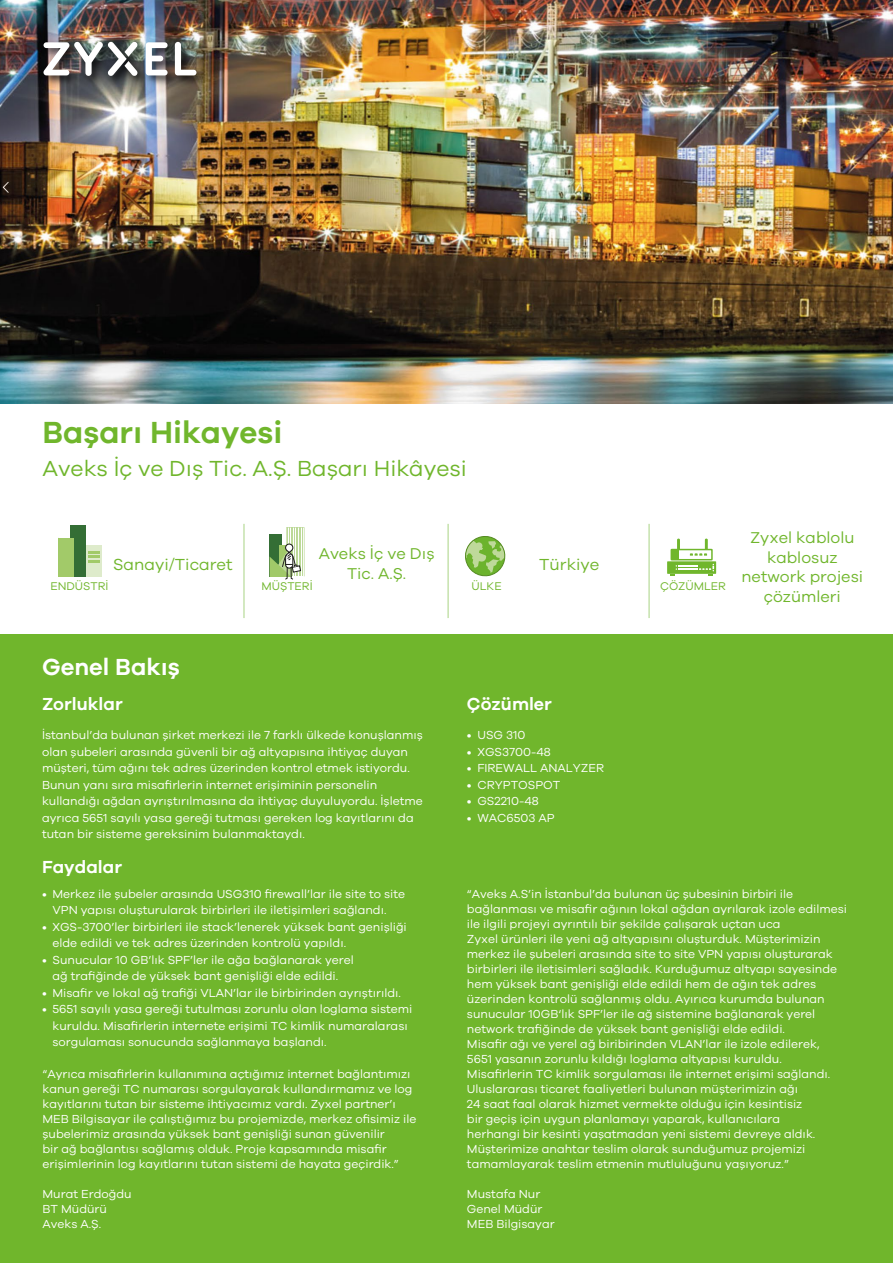
<style>
.page{position:relative;width:893px;height:1263px;background:#fff}
.page>*{position:absolute;margin:0;border:0;box-sizing:border-box;transform-origin:0 0}
.t1{font:600 31.5px "Galano Grotesque";color:#70b62c}
.t2{font:600 24px "Galano Grotesque";color:#fff}
.t3{font:22.5px "Galano Grotesque";color:#70b62c}
.t4{font:600 18px "Galano Grotesque";color:#fff}
.t5{font:16.5px "Galano Grotesque";color:#70b62c}
.t6{font:16.2px/19.4px "Galano Grotesque";color:#70b62c;text-align:center}
.t7{font:12px/15px "Galano Grotesque";color:#fff}
.t8{font:11.55px "Galano Grotesque";color:#70b62c}
</style>
<div class="page">
<div style="left:0;top:634px;width:893px;height:629px;background:#70b62c"></div>
<img style="left:0;top:0;width:893px;height:404px">
<img style="left:37px;top:36px;width:174px;height:55px">
<svg style="left:175px;top:42px;width:21px;height:33px"></svg>
<svg style="left:146px;top:42px;width:22px;height:33px"></svg>
<svg style="left:43px;top:41px;width:95px;height:35px"></svg>
<hr style="left:243px;top:524px;width:2px;height:94px;background:#6cb52d">
<hr style="left:447px;top:524px;width:2px;height:94px;background:#6cb52d">
<hr style="left:648px;top:524px;width:2px;height:94px;background:#6cb52d">
<div style="left:70px;top:525px;width:16px;height:52px;background:#346e35"></div>
<div style="left:58px;top:538px;width:16px;height:39px;background:#a2ca69"></div>
<div style="left:86px;top:545px;width:16px;height:32px;background:#deebcb"></div>
<svg style="left:89px;top:551px;width:11px;height:11px"></svg>
<svg style="left:270px;top:527px;width:35px;height:53px"></svg>
<svg style="left:465px;top:536px;width:41px;height:41px"></svg>
<div style="left:667px;top:561px;width:49px;height:13px;background:#70b62c"></div>
<svg style="left:670px;top:564px;width:44px;height:12px"></svg>
<div style="left:671px;top:549px;width:42px;height:11px;border:2px solid #70b62c"></div>
<div style="left:671px;top:550px;width:8px;height:10px;background:#70b62c"></div>
<svg style="left:690px;top:538px;width:18px;height:18px"></svg>
<svg style="left:677px;top:538px;width:3px;height:12px"></svg>
<h1 class="t1" style="left:43px;top:413px;width:241px">Başarı Hikayesi</h1>
<h3 class="t3" style="left:43px;top:455px;width:426px">Aveks İç ve Dış Tic. A.Ş. Başarı Hikâyesi</h3>
<h3 class="t5" style="left:113px;top:555px;width:121px">Sanayi/Ticaret</h3>
<p class="t8" style="left:50px;top:579px;width:59px">ENDÜSTRİ</p>
<h3 class="t6" style="left:319px;top:544px;width:117px">Aveks İç ve Dış<br>Tic. A.Ş.</h3>
<h3 class="t5" style="left:539px;top:555px;width:62px">Türkiye</h3>
<p class="t8" style="left:261px;top:579px;width:53px">MÜŞTERİ</p>
<p class="t8" style="left:472px;top:579px;width:32px">ÜLKE</p>
<p class="t8" style="left:660px;top:579px;width:67px">ÇÖZÜMLER</p>
<h3 class="t6" style="left:741px;top:528px;width:123px">Zyxel kablolu kablosuz network projesi çözümleri</h3>
<h2 class="t2" style="left:42px;top:652px;width:139px">Genel Bakış</h2>
<h3 class="t4" style="left:42px;top:693px;width:82px">Zorluklar</h3>
<p class="t7" style="left:42px;top:726px;width:382px;line-height:16.5px">İstanbul’da bulunan şirket merkezi ile 7 farklı ülkede konuşlanmış olan şubeleri arasında güvenli bir ağ altyapısına ihtiyaç duyan müşteri, tüm ağını tek adres üzerinden kontrol etmek istiyordu.<br>Bunun yanı sıra misafirlerin internet erişiminin personelin kullandığı ağdan ayrıştırılmasına da ihtiyaç duyuluyordu. İşletme ayrıca 5651 sayılı yasa gereği tutması gereken log kayıtlarını da tutan bir sisteme gereksinim bulanmaktaydı.</p>
<h3 class="t4" style="left:467px;top:693px;width:87px">Çözümler</h3>
<p class="t7" style="left:467px;top:727px;width:60px">• USG 310</p>
<p class="t7" style="left:467px;top:744px;width:85px">• XGS3700-48</p>
<p class="t7" style="left:467px;top:760px;width:139px">• FIREWALL ANALYZER</p>
<p class="t7" style="left:467px;top:777px;width:95px">• CRYPTOSPOT</p>
<p class="t7" style="left:467px;top:793px;width:73px">• GS2210-48</p>
<p class="t7" style="left:467px;top:810px;width:89px">• WAC6503 AP</p>
<h3 class="t4" style="left:42px;top:856px;width:82px">Faydalar</h3>
<p class="t7" style="left:53px;top:885px;width:354px;line-height:16.5px;text-indent:-10px">• Merkez ile şubeler arasında USG310 firewall’lar ile site to site<br>VPN yapısı oluşturularak birbirleri ile iletişimleri sağlandı.</p>
<p class="t7" style="left:53px;top:918px;width:356px;line-height:16.5px;text-indent:-10px">• XGS-3700’ler birbirleri ile stack’lenerek yüksek bant genişliği elde edildi ve tek adres üzerinden kontrolü yapıldı.</p>
<p class="t7" style="left:42px;top:951px;width:313px;line-height:16.5px;text-align:center">• Sunucular 10 GB’lık SPF’ler ile ağa bağlanarak yerel ağ trafiğinde de yüksek bant genişliği elde edildi.</p>
<p class="t7" style="left:42px;top:985px;width:360px">• Misafir ve lokal ağ trafiği VLAN’lar ile birbirinden ayrıştırıldı.</p>
<p class="t7" style="left:53px;top:1000px;width:361px;line-height:16.5px;text-indent:-10px">• 5651 sayılı yasa gereği tutulması zorunlu olan loglama sistemi kuruldu. Misafirlerin internete erişimi TC kimlik numaralarası sorgulaması sonucunda sağlanmaya başlandı.</p>
<p class="t7" style="left:43px;top:1066px;width:375px">“Ayrıca misafirlerin kullanımına açtığımız internet bağlantımızı kanun gereği TC numarası sorgulayarak kullandırmamız ve log kayıtlarını tutan bir sisteme ihtiyacımız vardı. Zyxel partner’ı MEB Bilgisayar ile çalıştığımız bu projemizde, merkez ofisimiz ile şubelerimiz arasında yüksek bant genişliği sunan güvenilir<br>bir ağ bağlantısı sağlamış olduk. Proje kapsamında misafir erişimlerinin log kayıtlarını tutan sistemi de hayata geçirdik.”</p>
<p class="t7" style="left:43px;top:1186px;width:91px">Murat Erdoğdu<br>BT Müdürü<br>Aveks A.Ş.</p>
<p class="t7" style="left:467px;top:886px;width:382px">“Aveks A.S’in İstanbul’da bulunan üç şubesinin birbiri ile bağlanması ve misafir ağının lokal ağdan ayrılarak izole edilmesi ile ilgili projeyi ayrıntılı bir şekilde çalışarak uçtan uca<br>Zyxel ürünleri ile yeni ağ altyapısını oluşturduk. Müşterimizin merkez ile şubeleri arasında site to site VPN yapısı oluşturarak birbirleri ile iletisimleri sağladık. Kurduğumuz altyapı sayesinde hem yüksek bant genişliği elde edildi hem de ağın tek adres üzerinden kontrolü sağlanmış oldu. Ayırıca kurumda bulunan sunucular 10GB‘lık SPF’ler ile ağ sistemine bağlanarak yerel network trafiğinde de yüksek bant genişliği elde edildi.<br>Misafir ağı ve yerel ağ biribirinden VLAN’lar ile izole edilerek, 5651 yasanın zorunlu kıldığı loglama altyapısı kuruldu.<br>Misafirlerin TC kimlik sorgulaması ile internet erişimi sağlandı.<br>Uluslararası ticaret faaliyetleri bulunan müşterimizin ağı<br>24 saat faal olarak hizmet vermekte olduğu için kesintisiz<br>bir geçiş için uygun planlamayı yaparak, kullanıcılara<br>herhangi bir kesinti yaşatmadan yeni sistemi devreye aldık.<br>Müşterimize anahtar teslim olarak sunduğumuz projemizi tamamlayarak teslim etmenin mutluluğunu yaşıyoruz.”</p>
<p class="t7" style="left:467px;top:1186px;width:89px">Mustafa Nur<br>Genel Müdür<br>MEB Bilgisayar</p>
</div>
